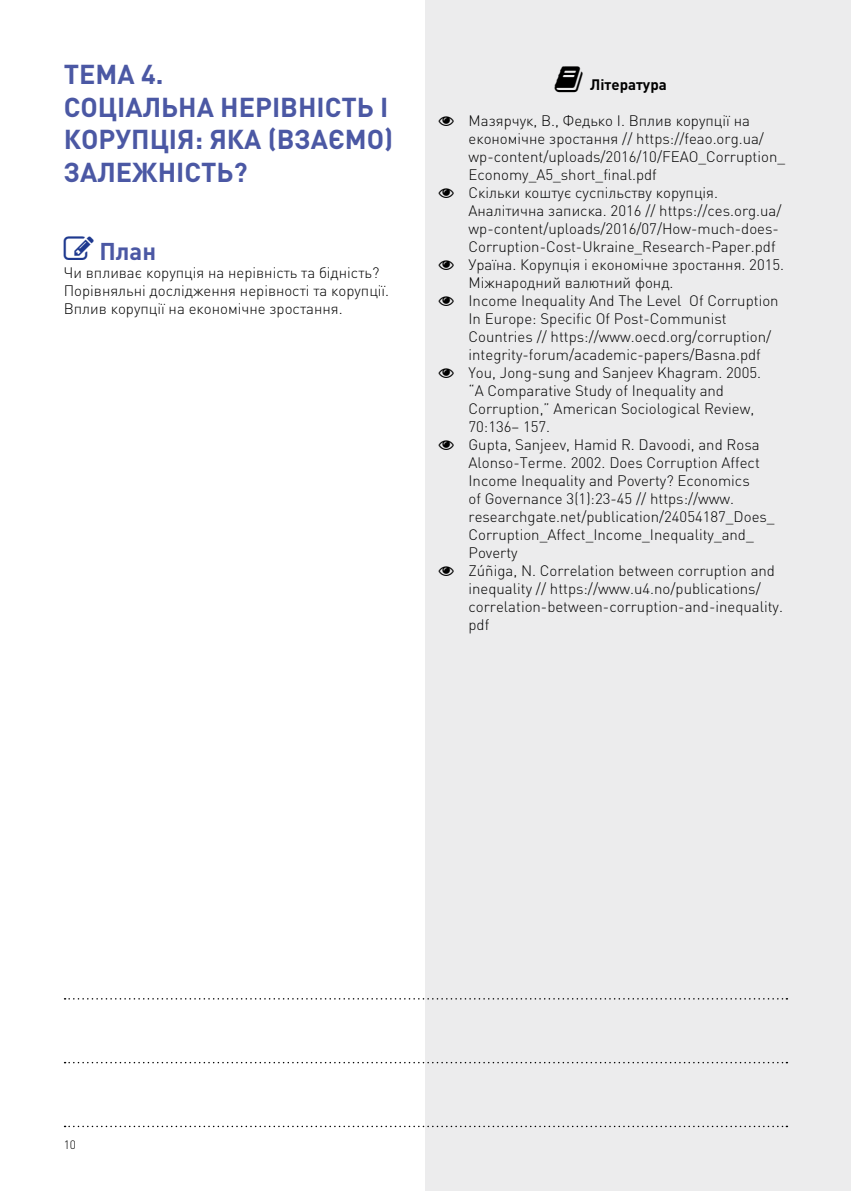
<style>
.page{position:relative;width:851px;height:1191px;background:#fff}
.page>*{position:absolute;margin:0;border:0;box-sizing:border-box;transform-origin:0 0}
.t1{font:700 27px/32.4px "DIN Pro";color:#4b58a4}
.t2{font:700 24px "DIN Pro";color:#4b58a4}
.t3{font:300 15px/18px "DIN Pro";color:#000}
.t4{font:700 15px "DIN Pro";color:#000}
.t5{font:300 12px "DIN Pro";color:#000}
</style>
<div class="page">
<div style="left:425px;top:0;width:425px;height:1191px;background:#ececed"></div>
<svg style="left:65px;top:1061px;width:722px;height:2px"></svg>
<svg style="left:65px;top:998px;width:722px;height:1px"></svg>
<svg style="left:65px;top:1125px;width:722px;height:2px"></svg>
<h1 class="t1" style="left:64px;top:57px;width:331px">Тема 4.<br>Соціальна нерівність і корупція: яка (взаємо) залежність?</h1>
<h2 class="t2" style="left:99px;top:235px;width:58px">План</h2>
<p class="t3" style="left:64px;top:263px;width:327px">Чи впливає корупція на нерівність та бідність?<br>Порівняльні дослідження нерівності та корупції.<br>Вплив корупції на економічне зростання.</p>
<p class="t4" style="left:590px;top:74px;width:78px">Література</p>
<p class="t3" style="left:468px;top:110px;width:318px">Мазярчук, В., Федько І. Вплив корупції на економічне зростання // https://feao.org.ua/ wp-content/uploads/2016/10/FEAO_Corruption_ Economy_A5_short_final.pdf<br>Скільки коштує суспільству корупція.<br>Aналітична записка. 2016 // https://ces.org.ua/ wp-content/uploads/2016/07/How-much-does-Corruption-Cost-Ukraine_Research-Paper.pdf Ураїна. Корупція і економічне зростання. 2015.<br>Міжнародний валютний фонд.<br>Income Inequality And The Level Of Corruption In Europe: Specific Of Post-Communist Countries // https://www.oecd.org/corruption/ integrity-forum/academic-papers/Basna.pdf You, Jong-sung and Sanjeev Khagram. 2005.<br>“A Comparative Study of Inequality and Corruption,” American Sociological Review, 70:136– 157.<br>Gupta, Sanjeev, Hamid R. Davoodi, and Rosa Alonso-Terme. 2002. Does Corruption Affect Income Inequality and Poverty? Economics<br>of Governance 3(1):23-45 // https://www. researchgate.net/publication/24054187_Does_ Corruption_Affect_Income_Inequality_and_ Poverty<br>Zúñiga, N. Correlation between corruption and inequality // https://www.u4.no/publications/ correlation-between-corruption-and-inequality. pdf</p>
<p class="t5" style="left:64px;top:1136px;width:14px">10</p>
</div>
